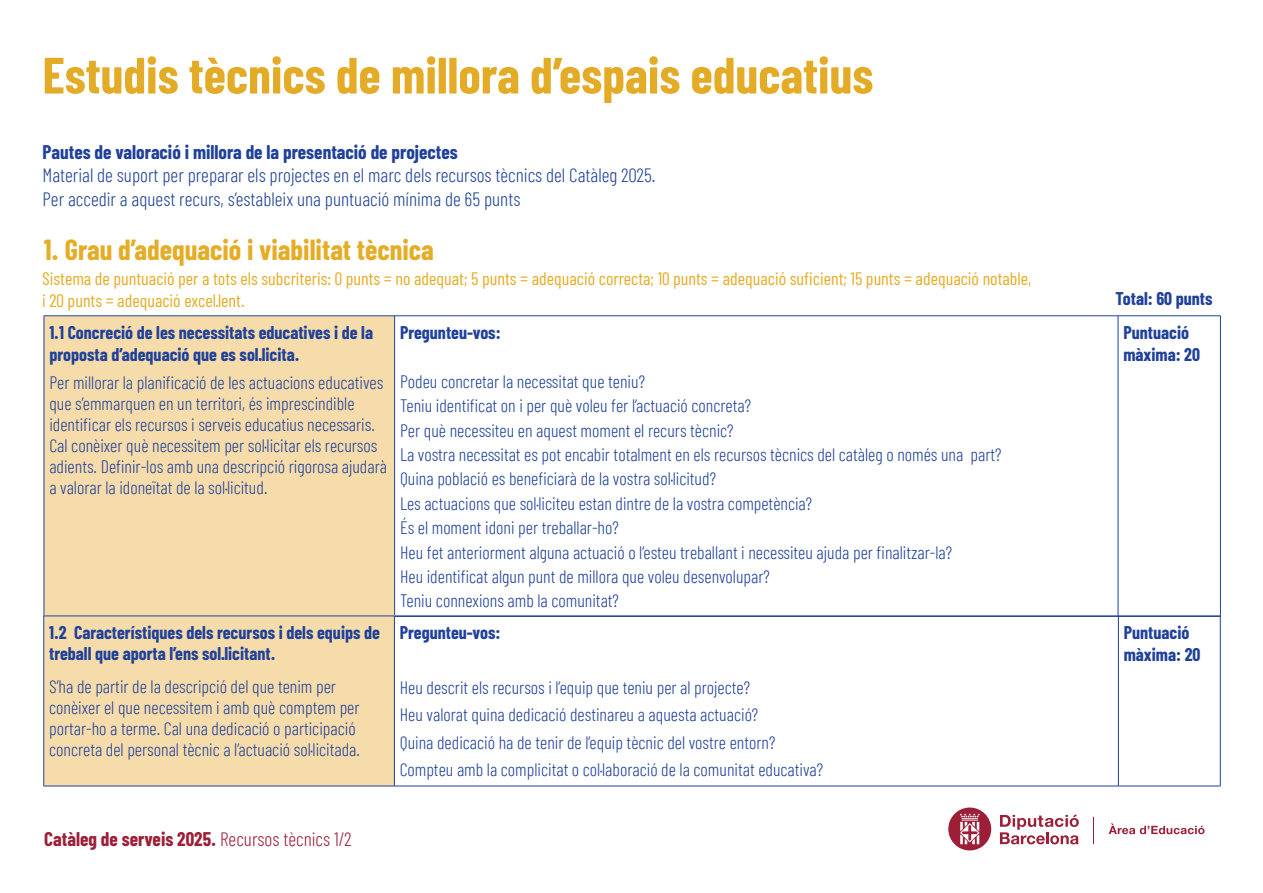
<style>
.page{position:relative;width:1263px;height:893px;background:#fff}
.page>*{position:absolute;margin:0;border:0;box-sizing:border-box;transform-origin:0 0}
.t1{font:700 51px "Barlow Condensed";color:#e4ab26}
.subtitulos{font:700 28.35px "Barlow Condensed";color:#e5ac26}
.text_seguit{font:300 19.35px "Barlow Condensed";color:#20419a}
.t2{font:300 19.35px "Barlow Condensed";color:#1f4392}
.text_seguit-2{font:700 19.35px "Barlow Condensed";color:#20419a}
.text_seguit-3{font:700 19.35px "Barlow Condensed";color:#9c1f37}
.t3{font:300 18px/21px "Barlow Condensed";color:#20419a}
.t4{font:700 18px/21.6px "Barlow Condensed";color:#20419a}
.t5{font:18px "Barlow Condensed";color:#e5ac26}
.s1{font-weight:300}
</style>
<div class="page">
<svg style="left:1108px;top:823px;width:96px;height:11px"></svg>
<svg style="left:1000px;top:815px;width:79px;height:29px"></svg>
<svg style="left:948px;top:807px;width:43px;height:43px"></svg>
<svg style="left:1093px;top:817px;width:1px;height:27px"></svg>
<div style="left:44px;top:316px;width:351px;height:300px;background:#f6dcab"></div>
<hr style="left:44px;top:316px;width:351px;height:1px;background:#20419a">
<hr style="left:44px;top:316px;width:1px;height:300px;background:#20419a">
<hr style="left:395px;top:316px;width:723px;height:1px;background:#20419a">
<hr style="left:394px;top:316px;width:1px;height:300px;background:#20419a">
<hr style="left:1118px;top:316px;width:102px;height:1px;background:#20419a">
<hr style="left:1118px;top:316px;width:1px;height:300px;background:#20419a">
<hr style="left:1220px;top:316px;width:1px;height:300px;background:#20419a">
<div style="left:44px;top:616px;width:350px;height:170px;background:#f6dcab"></div>
<hr style="left:44px;top:616px;width:350px;height:1px;background:#20419a">
<hr style="left:43px;top:616px;width:1px;height:170px;background:#20419a">
<hr style="left:394px;top:616px;width:724px;height:1px;background:#20419a">
<hr style="left:394px;top:616px;width:1px;height:170px;background:#20419a">
<hr style="left:1118px;top:616px;width:102px;height:1px;background:#20419a">
<hr style="left:1118px;top:616px;width:1px;height:170px;background:#20419a">
<hr style="left:1220px;top:616px;width:1px;height:170px;background:#20419a">
<hr style="left:44px;top:786px;width:350px;height:1px;background:#20419a">
<hr style="left:394px;top:786px;width:724px;height:1px;background:#20419a">
<hr style="left:1118px;top:786px;width:102px;height:1px;background:#20419a">
<p class="t1" style="left:43px;top:43px;width:832px">Estudis tècnics de millora d’espais educatius</p>
<p class="text_seguit-2" style="left:43px;top:140px;width:417px">Pautes de valoració i millora de la presentació de projectes</p>
<p class="text_seguit" style="left:43px;top:167px;width:614px">Material de suport per preparar els projectes en el marc dels recursos tècnics del Catàleg 2025.</p>
<p class="t2" style="left:43px;top:190px;width:479px">Per accedir a aquest recurs, s’estableix una puntuació mínima de 65 punts</p>
<p class="subtitulos" style="left:44px;top:232px;width:392px">1. Grau d’adequació i viabilitat tècnica</p>
<p class="t5" style="left:42px;top:267px;width:990px">Sistema de puntuació per a tots els subcriteris: 0 punts = no adequat; 5 punts = adequació correcta; 10 punts = adequació suficient; 15 punts = adequació notable,</p>
<p class="t5" style="left:42px;top:289px;width:204px">i 20 punts = adequació excel·lent.</p>
<p class="t4" style="left:1115px;top:287px;width:98px">Total: 60 punts</p>
<p class="t4" style="left:49px;top:321px;width:325px">1.1 Concreció de les necessitats educatives i de la proposta d’adequació que es sol·licita.</p>
<p class="t3" style="left:49px;top:373px;width:339px">Per millorar la planificació de les actuacions educatives que s’emmarquen en un territori, és imprescindible identificar els recursos i serveis educatius necessaris.<br>Cal conèixer què necessitem per sol·licitar els recursos adients. Definir-los amb una descripció rigorosa ajudarà a valorar la idoneïtat de la sol·licitud.</p>
<p class="t4" style="left:49px;top:622px;width:332px;line-height:21px">1.2 Característiques dels recursos i dels equips de treball que aporta l’ens sol·licitant.</p>
<p class="t3" style="left:49px;top:677px;width:312px">S’ha de partir de la descripció del que tenim per conèixer el que necessitem i amb què comptem per portar-ho a terme. Cal una dedicació o participació concreta del personal tècnic a l’actuació sol·licitada.</p>
<p class="t4" style="left:400px;top:321px;width:102px">Pregunteu-vos:</p>
<p class="t3" style="left:400px;top:372px;width:246px">Podeu concretar la necessitat que teniu?</p>
<p class="t3" style="left:400px;top:396px;width:353px">Teniu identificat on i per què voleu fer l’actuació concreta?</p>
<p class="t3" style="left:400px;top:421px;width:335px">Per què necessiteu en aquest moment el recurs tècnic?</p>
<p class="t3" style="left:400px;top:445px;width:603px">La vostra necessitat es pot encabir totalment en els recursos tècnics del catàleg o només una part?</p>
<p class="t3" style="left:400px;top:470px;width:317px">Quina població es beneficiarà de la vostra sol·licitud?</p>
<p class="t3" style="left:400px;top:494px;width:414px">Les actuacions que sol·liciteu estan dintre de la vostra competència?</p>
<p class="t3" style="left:400px;top:518px;width:220px">És el moment idoni per treballar-ho?</p>
<p class="t3" style="left:400px;top:543px;width:554px">Heu fet anteriorment alguna actuació o l’esteu treballant i necessiteu ajuda per finalitzar-la?</p>
<p class="t3" style="left:400px;top:567px;width:371px">Heu identificat algun punt de millora que voleu desenvolupar?</p>
<p class="t3" style="left:400px;top:591px;width:220px">Teniu connexions amb la comunitat?</p>
<p class="t4" style="left:400px;top:622px;width:102px">Pregunteu-vos:</p>
<p class="t3" style="left:400px;top:678px;width:352px">Heu descrit els recursos i l’equip que teniu per al projecte?</p>
<p class="t3" style="left:400px;top:706px;width:360px">Heu valorat quina dedicació destinareu a aquesta actuació?</p>
<p class="t3" style="left:400px;top:733px;width:377px">Quina dedicació ha de tenir de l’equip tècnic del vostre entorn?</p>
<p class="t3" style="left:400px;top:760px;width:425px">Compteu amb la complicitat o col·laboració de la comunitat educativa?</p>
<p class="text_seguit-3" style="left:44px;top:827px;width:309px">Catàleg de serveis 2025. <span class="s1">Recursos tècnics 1/2</span></p>
<p class="t4" style="left:1123px;top:321px;width:67px">Puntuació</p>
<p class="t4" style="left:1123px;top:343px;width:78px">màxima: 20</p>
<p class="t4" style="left:1124px;top:622px;width:67px">Puntuació</p>
<p class="t4" style="left:1124px;top:643px;width:78px">màxima: 20</p>
</div>
